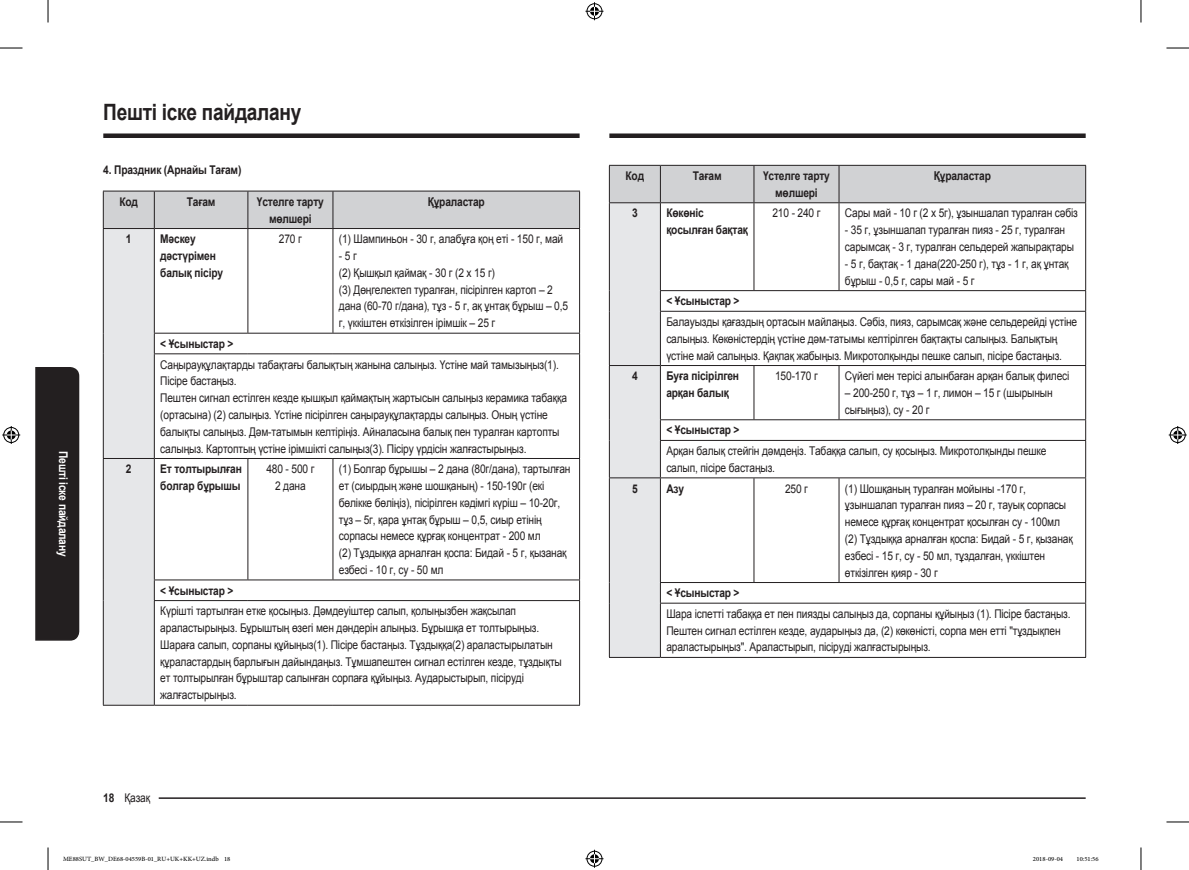
<style>
.page{position:relative;width:1189px;height:870px;background:#fff}
.page>*{position:absolute;margin:0;border:0;box-sizing:border-box;transform-origin:0 0}
.t1{font:700 22.5px "Arial";letter-spacing:-.015em;color:#231f20;scale:.85 1}
.t2{font:12px/16.8px "Arial";letter-spacing:-.015em;color:#231f20;scale:.85 1}
.t3{font:700 12px/16.8px "Arial";letter-spacing:-.015em;color:#231f20;scale:.85 1}
.t4{font:700 12px "Arial";letter-spacing:-.015em;color:#fff;scale:.85 1}
.t5{font:9px "Adobe Arabic";color:#000}
.s1{font-weight:700}
</style>
<div class="page">
<div style="left:103px;top:133px;width:477px;height:5px;background:#231f20"></div>
<div style="left:609px;top:133px;width:476px;height:5px;background:#231f20"></div>
<hr style="left:140px;top:797px;width:945px;height:2px;background:#231f20">
<div style="left:120px;top:791px;width:39px;height:15px;background:#fff"></div>
<svg style="left:35px;top:367px;width:45px;height:274px;background:#272324"></svg>
<svg style="left:103px;top:191px;width:477px;height:514px"></svg>
<hr style="left:103px;top:601px;width:1px;height:104px;background:#231f20">
<hr style="left:154px;top:600px;width:94px;height:1px;background:#231f20">
<hr style="left:154px;top:601px;width:1px;height:104px;background:#231f20">
<hr style="left:248px;top:600px;width:85px;height:1px;background:#231f20">
<hr style="left:333px;top:600px;width:247px;height:1px;background:#231f20">
<hr style="left:579px;top:601px;width:1px;height:104px;background:#231f20">
<hr style="left:103px;top:705px;width:51px;height:1px;background:#231f20">
<hr style="left:154px;top:705px;width:94px;height:1px;background:#231f20">
<hr style="left:248px;top:705px;width:85px;height:1px;background:#231f20">
<hr style="left:333px;top:705px;width:247px;height:1px;background:#231f20">
<svg style="left:609px;top:165px;width:477px;height:492px"></svg>
<hr style="left:609px;top:603px;width:1px;height:54px;background:#231f20">
<hr style="left:660px;top:603px;width:94px;height:1px;background:#231f20">
<hr style="left:660px;top:603px;width:1px;height:54px;background:#231f20">
<hr style="left:754px;top:603px;width:85px;height:1px;background:#231f20">
<hr style="left:839px;top:603px;width:247px;height:1px;background:#231f20">
<hr style="left:1085px;top:603px;width:1px;height:54px;background:#231f20">
<hr style="left:609px;top:657px;width:51px;height:1px;background:#231f20">
<hr style="left:660px;top:657px;width:94px;height:1px;background:#231f20">
<hr style="left:754px;top:657px;width:85px;height:1px;background:#231f20">
<hr style="left:839px;top:657px;width:247px;height:1px;background:#231f20">
<svg style="left:0;top:48px;width:22px;height:1px"></svg>
<svg style="left:1166px;top:48px;width:23px;height:1px"></svg>
<svg style="left:0;top:822px;width:22px;height:1px"></svg>
<svg style="left:1166px;top:822px;width:23px;height:1px"></svg>
<svg style="left:48px;top:0;width:1px;height:22px"></svg>
<svg style="left:48px;top:847px;width:1px;height:23px"></svg>
<svg style="left:1141px;top:0;width:1px;height:22px"></svg>
<svg style="left:1141px;top:847px;width:1px;height:23px"></svg>
<svg style="left:585px;top:2px;width:18px;height:18px"></svg>
<svg style="left:585px;top:850px;width:18px;height:18px"></svg>
<svg style="left:2px;top:426px;width:18px;height:18px"></svg>
<svg style="left:1169px;top:426px;width:18px;height:18px"></svg>
<p class="t4" style="left:71px;top:451px;width:126px;rotate:90deg">Пешті іске пайдалану</p>
<h1 class="t1" style="left:103px;top:97px;width:234px">Пешті іске пайдалану</h1>
<p class="t3" style="left:103px;top:161px;width:164px">4. Праздник (Арнайы Тағам)</p>
<p class="t3" style="left:119px;top:193px;width:23px">Код</p>
<p class="t3" style="left:187px;top:193px;width:35px">Тағам</p>
<p class="t3" style="left:257px;top:193px;width:80px;text-align:center">Үстелге тарту мөлшері</p>
<p class="t3" style="left:428px;top:193px;width:69px">Құраластар</p>
<p class="t3" style="left:126px;top:231px;width:8px">1</p>
<p class="t3" style="left:160px;top:231px;width:75px">Мәскеу дәстүрімен балық пісіру</p>
<p class="t2" style="left:279px;top:231px;width:29px">270 г</p>
<p class="t2" style="left:339px;top:231px;width:265px">(1) Шампиньон - 30 г, алабұға қоң еті - 150 г, май</p>
<p class="t2" style="left:339px;top:248px;width:271px">- 5 г<br>(2) Қышқыл қаймақ - 30 г (2 x 15 г)<br>(3) Дөңгелектеп туралған, пісірілген картоп – 2 дана (60-70 г/дана), тұз - 5 г, ақ ұнтақ бұрыш – 0,5 г, үккіштен өткізілген ірімшік – 25 г</p>
<p class="t3" style="left:160px;top:336px;width:88px">&lt; Ұсыныстар &gt;</p>
<p class="t2" style="left:160px;top:356px;width:480px">Саңырауқұлақтарды табақтағы балықтың жанына салыңыз. Үстіне май тамызыңыз(1).<br>Пісіре бастаңыз.<br>Пештен сигнал естілген кезде қышқыл қаймақтың жартысын салыңыз керамика табаққа (ортасына) (2) салыңыз. Үстіне пісірілген саңырауқұлақтарды салыңыз. Оның үстіне балықты салыңыз. Дәм-татымын келтіріңіз. Айналасына балық пен туралған картопты салыңыз. Картоптың үстіне ірімшікті салыңыз(3). Пісіру үрдісін жалғастырыңыз.</p>
<p class="t3" style="left:126px;top:461px;width:8px">2</p>
<p class="t3" style="left:160px;top:461px;width:97px">Ет толтырылған болгар бұрышы</p>
<p class="t2" style="left:266px;top:461px;width:58px;text-align:center">480 - 500 г<br>2 дана</p>
<p class="t2" style="left:339px;top:461px;width:274px">(1) Болгар бұрышы – 2 дана (80г/дана), тартылған ет (сиырдың және шошқаның) - 150-190г (екі бөлікке бөліңіз), пісірілген кәдімгі күріш – 10-20г, тұз – 5г, қара ұнтақ бұрыш – 0,5, сиыр етінің сорпасы немесе құрғақ концентрат - 200 мл<br>(2) Тұздыққа арналған қоспа: Бидай - 5 г, қызанақ езбесі - 10 г, су - 50 мл</p>
<p class="t3" style="left:160px;top:582px;width:88px">&lt; Ұсыныстар &gt;</p>
<p class="t2" style="left:160px;top:603px;width:474px">Күрішті тартылған етке қосыңыз. Дәмдеуіштер салып, қолыңызбен жақсылап араластырыңыз. Бұрыштың өзегі мен дәндерін алыңыз. Бұрышқа ет толтырыңыз.<br>Шараға салып, сорпаны құйыңыз(1). Пісіре бастаңыз. Тұздыққа(2) араластырылатын құраластардың барлығын дайындаңыз. Тұмшапештен сигнал естілген кезде, тұздықты ет толтырылған бұрыштар салынған сорпаға құйыңыз. Аударыстырып, пісіруді жалғастырыңыз.</p>
<p class="t2" style="left:103px;top:789px;width:57px"><span class="s1">18</span> Қазақ</p>
<p class="t3" style="left:625px;top:168px;width:23px">Код</p>
<p class="t3" style="left:693px;top:168px;width:35px">Тағам</p>
<p class="t3" style="left:763px;top:168px;width:80px;text-align:center">Үстелге тарту мөлшері</p>
<p class="t3" style="left:934px;top:168px;width:69px">Құраластар</p>
<p class="t3" style="left:632px;top:205px;width:8px">3</p>
<p class="t3" style="left:666px;top:205px;width:98px">Көкөніс қосылған бақтақ</p>
<p class="t2" style="left:772px;top:205px;width:58px">210 - 240 г</p>
<p class="t2" style="left:845px;top:205px;width:276px">Сары май - 10 г (2 x 5г), ұзыншалап туралған сәбіз</p>
<p class="t2" style="left:845px;top:222px;width:271px">- 35 г, ұзыншалап туралған пияз - 25 г, туралған сарымсақ - 3 г, туралған сельдерей жапырақтары</p>
<p class="t2" style="left:845px;top:255px;width:265px">- 5 г, бақтақ - 1 дана(220-250 г), тұз - 1 г, ақ ұнтақ бұрыш - 0,5 г, сары май - 5 г</p>
<p class="t3" style="left:666px;top:293px;width:88px">&lt; Ұсыныстар &gt;</p>
<p class="t2" style="left:666px;top:313px;width:485px">Балауызды қағаздың ортасын майлаңыз. Сәбіз, пияз, сарымсақ және сельдерейді үстіне салыңыз. Көкөністердің үстіне дәм-татымы келтірілген бақтақты салыңыз. Балықтың үстіне май салыңыз. Қақпақ жабыңыз. Микротолқынды пешке салып, пісіре бастаңыз.</p>
<p class="t3" style="left:632px;top:368px;width:8px">4</p>
<p class="t3" style="left:666px;top:368px;width:87px">Буға пісірілген арқан балық</p>
<p class="t2" style="left:775px;top:368px;width:52px">150-170 г</p>
<p class="t2" style="left:845px;top:368px;width:266px">Сүйегі мен терісі алынбаған арқан балық филесі</p>
<p class="t2" style="left:845px;top:384px;width:246px">– 200-250 г, тұз – 1 г, лимон – 15 г (шырынын сығыңыз), су - 20 г</p>
<p class="t3" style="left:666px;top:422px;width:88px">&lt; Ұсыныстар &gt;</p>
<p class="t2" style="left:666px;top:443px;width:449px">Арқан балық стейгін дәмдеңіз. Табаққа салып, су қосыңыз. Микротолқынды пешке салып, пісіре бастаңыз.</p>
<p class="t3" style="left:632px;top:480px;width:8px">5</p>
<p class="t3" style="left:666px;top:480px;width:22px">Азу</p>
<p class="t2" style="left:785px;top:480px;width:29px">250 г</p>
<p class="t2" style="left:845px;top:480px;width:270px">(1) Шошқаның туралған мойыны -170 г, ұзыншалап туралған пияз – 20 г, тауық сорпасы немесе құрғақ концентрат қосылған су - 100мл (2) Тұздыққа арналған қоспа: Бидай - 5 г, қызанақ езбесі - 15 г, су - 50 мл, тұздалған, үккіштен өткізілген қияр - 30 г</p>
<p class="t3" style="left:666px;top:585px;width:88px">&lt; Ұсыныстар &gt;</p>
<p class="t2" style="left:666px;top:605px;width:477px">Шара іспетті табаққа ет пен пиязды салыңыз да, сорпаны құйыңыз (1). Пісіре бастаңыз.<br>Пештен сигнал естілген кезде, аударыңыз да, (2) көкөністі, сорпа мен етті "тұздықпен араластырыңыз". Араластырып, пісіруді жалғастырыңыз.</p>
<p class="t5" style="left:63px;top:853px;width:169px">ME88SUT_BW_DE68-04559B-01_RU+UK+KK+UZ.indb 18</p>
<p class="t5" style="left:1033px;top:853px;width:32px">2018-09-04</p>
<p class="t5" style="left:1076px;top:853px;width:24px">10:51:56</p>
</div>
